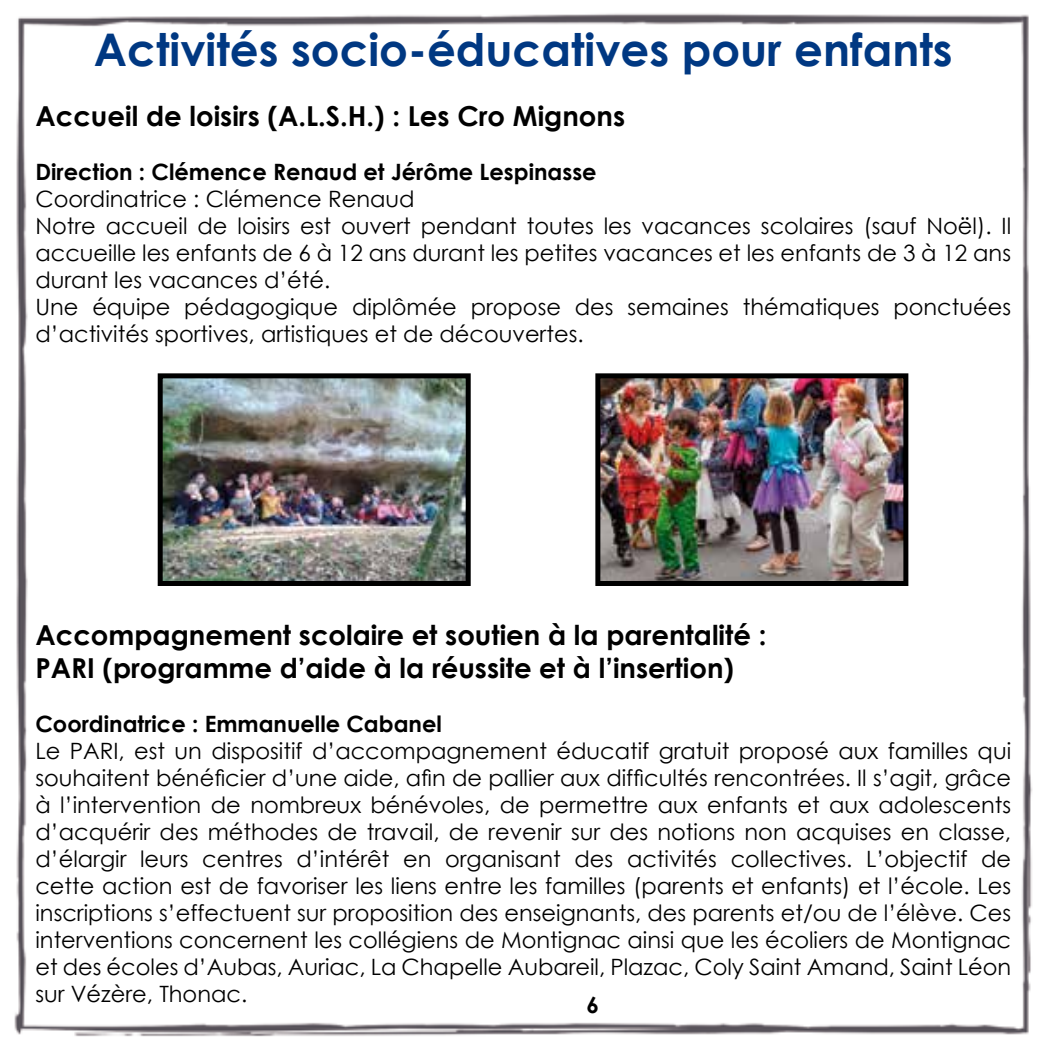
<style>
.page{position:relative;width:1049px;height:1049px;background:#fff}
.page>*{position:absolute;margin:0;border:0;box-sizing:border-box;transform-origin:0 0}
.t1{font:700 45px "Century Gothic";color:#003882}
.t2{font:700 27.5px/33px "Century Gothic";color:#000}
.t3{font:22.5px/27px "Century Gothic";color:#000}
.t4{font:700 22.5px "Century Gothic";color:#000}
</style>
<div class="page">
<img style="left:14px;top:13px;width:1018px;height:1024px">
<img style="left:601px;top:379px;width:301px;height:201px">
<div style="left:595px;top:373px;width:313px;height:213px;border:5px solid #000"></div>
<img style="left:164px;top:379px;width:301px;height:201px">
<div style="left:158px;top:373px;width:313px;height:213px;border:5px solid #000"></div>
<h1 class="t1" style="left:94px;top:15px;width:860px">Activités socio-éducatives pour enfants</h1>
<p class="t2" style="left:35px;top:98px;width:591px">Accueil de loisirs (A.L.S.H.) : Les Cro Mignons</p>
<p class="t4" style="left:35px;top:154px;width:563px">Direction : Clémence Renaud et Jérôme Lespinasse</p>
<p class="t3" style="left:35px;top:185px;width:977px">Coordinatrice : Clémence Renaud<br>Notre accueil de loisirs est ouvert pendant toutes les vacances scolaires (sauf Noël). Il accueille les enfants de 6 à 12 ans durant les petites vacances et les enfants de 3 à 12 ans durant les vacances d’été.<br>Une équipe pédagogique diplômée propose des semaines thématiques ponctuées d’activités sportives, artistiques et de découvertes.</p>
<p class="t2" style="left:35px;top:617px;width:732px">Accompagnement scolaire et soutien à la parentalité :<br>PARI (programme d’aide à la réussite et à l’insertion)</p>
<p class="t4" style="left:35px;top:706px;width:408px">Coordinatrice : Emmanuelle Cabanel</p>
<p class="t3" style="left:35px;top:737px;width:977px;text-align:justify">Le PARI, est un dispositif d’accompagnement éducatif gratuit proposé aux familles qui souhaitent bénéficier d’une aide, afin de pallier aux difficultés rencontrées. Il s’agit, grâce à l’intervention de nombreux bénévoles, de permettre aux enfants et aux adolescents d’acquérir des méthodes de travail, de revenir sur des notions non acquises en classe, d’élargir leurs centres d’intérêt en organisant des activités collectives. L’objectif de cette action est de favoriser les liens entre les familles (parents et enfants) et l’école. Les inscriptions s’effectuent sur proposition des enseignants, des parents et/ou de l’élève. Ces interventions concernent les collégiens de Montignac ainsi que les écoliers de Montignac et des écoles d’Aubas, Auriac, La Chapelle Aubareil, Plazac, Coly Saint Amand, Saint Léon sur Vézère, Thonac.</p>
<p class="t4" style="left:586px;top:987px;width:14px">6</p>
</div>
